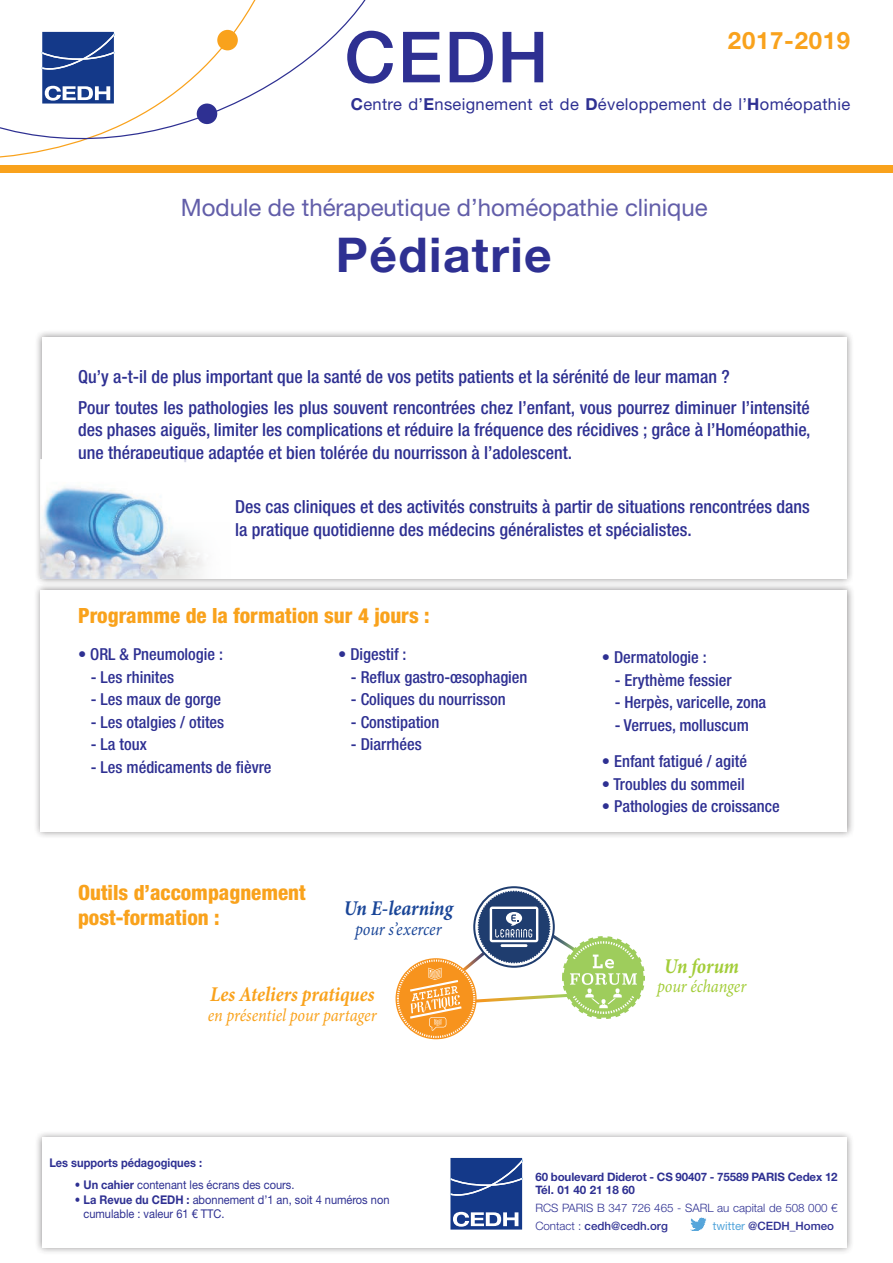
<style>
.page{position:relative;width:893px;height:1263px;background:#fff}
.page>*{position:absolute;margin:0;border:0;box-sizing:border-box;transform-origin:0 0}
.t1{font:500 70.65px "Helvetica Neue LT Std";color:#2e3092}
.t2{font:700 48px "Helvetica Neue LT Std";letter-spacing:.03em;color:#2e3092}
.t3{font:24px "Helvetica Neue LT Std";color:#625ea9}
.t4{font:700 24px "Helvetica Neue LT Std";letter-spacing:.03em;color:#f9a21c}
.t5{font:800 condensed 21px/25.5px "Helvetica Neue LT Std";color:#f9a21c}
.t6{font:italic 700 21px "Minion Pro";color:#f9a21c;scale:.9 1}
.t7{font:italic 700 21px "Minion Pro";letter-spacing:-.01em;color:#1a4698;scale:.9 1}
.t8{font:italic 700 21px "Minion Pro";letter-spacing:-.005em;color:#a3cd39;scale:.9 1}
.t9{font:500 condensed 18px/22.5px "Helvetica Neue LT Std";color:#2e3092}
.t10{font:italic 18px "Minion Pro";letter-spacing:-.01em;color:#f9a21c;scale:.9 1}
.t11{font:italic 18px "Minion Pro";letter-spacing:-.005em;color:#1a4698;scale:.9 1}
.t12{font:italic 18px "Minion Pro";letter-spacing:-.01em;color:#a3cd39;scale:.9 1}
.t13{font:500 condensed 16.5px "Helvetica Neue LT Std";color:#2e3092}
.t14{font:16.5px "Helvetica Neue LT Std";letter-spacing:.02em;color:#2e3092}
.t15{font:12px/14.4px "Helvetica Neue LT Std";color:#2e3092;scale:.92 1}
.t16{font:700 12px "Helvetica Neue LT Std";color:#2e3092;scale:.92 1}
.t17{font:700 11.7px/13.5px "Helvetica Neue LT Std";letter-spacing:-.01em;color:#2e3092}
.t18{font:300 11.55px/17.7px "Helvetica Neue LT Std";color:#2e3092}
.t19{font:500 11.55px "Helvetica Neue LT Std";color:#2e3092}
.s1{font-weight:700}
.s2{font-weight:500}
.s3{font-weight:400;color:#53a5db}
</style>
<div class="page">
<div style="left:34px;top:1130px;width:820px;height:125px;background:#231f20;opacity:.5"></div>
<div style="left:42px;top:1137px;width:804px;height:111px;background:#fff"></div>
<svg style="left:0;top:0;width:259px;height:158px"></svg>
<div style="left:0;top:165px;width:893px;height:8px;background:#f9a21c"></div>
<div style="left:34px;top:330px;width:820px;height:256px;background:#231f20;opacity:.5"></div>
<div style="left:42px;top:337px;width:804px;height:241px;background:#fff"></div>
<div style="left:33px;top:582px;width:822px;height:257px;background:#231f20;opacity:.5"></div>
<div style="left:41px;top:590px;width:806px;height:241px;background:#fff"></div>
<svg style="left:396px;top:886px;width:249px;height:153px"></svg>
<img style="left:41px;top:460px;width:163px;height:118px">
<img style="left:690px;top:1218px;width:16px;height:13px">
<svg style="left:450px;top:1158px;width:72px;height:71px;background:#39589b"></svg>
<h1 class="t1" style="left:345px;top:15px;width:205px">CEDH</h1>
<h3 class="t4" style="left:728px;top:26px;width:124px">2017-2019</h3>
<p class="t14" style="left:351px;top:94px;width:501px"><span class="s1">C</span>entre d’<span class="s1">E</span>nseignement et de <span class="s1">D</span>éveloppement de l’<span class="s1">H</span>oméopathie</p>
<h3 class="t3" style="left:181px;top:193px;width:528px">Module de thérapeutique d’homéopathie clinique</h3>
<h2 class="t2" style="left:336px;top:226px;width:217px">Pédiatrie</h2>
<p class="t9" style="left:78px;top:361px;width:733px;line-height:31px">Qu’y a-t-il de plus important que la santé de vos petits patients et la sérénité de leur maman ?<br>Pour toutes les pathologies les plus souvent rencontrées chez l’enfant, vous pourrez diminuer l’intensité</p>
<p class="t9" style="left:78px;top:418px;width:734px">des phases aiguës, limiter les complications et réduire la fréquence des récidives ; grâce à l’Homéopathie, une thérapeutique adaptée et bien tolérée du nourrisson à l’adolescent.</p>
<p class="t9" style="left:235px;top:496px;width:576px">Des cas cliniques et des activités construits à partir de situations rencontrées dans la pratique quotidienne des médecins généralistes et spécialistes.</p>
<p class="t5" style="left:78px;top:602px;width:353px">Programme de la formation sur 4 jours :</p>
<p class="t13" style="left:338px;top:644px;width:70px">• Digestif :</p>
<p class="t13" style="left:351px;top:667px;width:178px">- Reflux gastro-œsophagien</p>
<p class="t13" style="left:351px;top:689px;width:156px">- Coliques du nourrisson</p>
<p class="t13" style="left:351px;top:712px;width:90px">- Constipation</p>
<p class="t13" style="left:351px;top:734px;width:72px">- Diarrhées</p>
<p class="t13" style="left:78px;top:644px;width:147px">• ORL &amp; Pneumologie :</p>
<p class="t13" style="left:91px;top:667px;width:85px">- Les rhinites</p>
<p class="t13" style="left:91px;top:689px;width:132px">- Les maux de gorge</p>
<p class="t13" style="left:91px;top:712px;width:135px">- Les otalgies / otites</p>
<p class="t13" style="left:91px;top:734px;width:57px">- La toux</p>
<p class="t13" style="left:91px;top:757px;width:182px">- Les médicaments de fièvre</p>
<p class="t5" style="left:78px;top:879px;width:229px">Outils d’accompagnement post-formation :</p>
<p class="t7" style="left:344px;top:894px;width:123px">Un E-learning</p>
<p class="t11" style="left:355px;top:916px;width:98px">pour s’exercer</p>
<p class="t6" style="left:210px;top:980px;width:184px">Les Ateliers pratiques</p>
<p class="t10" style="left:208px;top:1002px;width:189px">en présentiel pour partager</p>
<p class="t13" style="left:602px;top:647px;width:106px">• Dermatologie :</p>
<p class="t13" style="left:615px;top:670px;width:118px">- Erythème fessier</p>
<p class="t13" style="left:615px;top:692px;width:153px">- Herpès, varicelle, zona</p>
<p class="t13" style="left:615px;top:715px;width:136px">- Verrues, molluscum</p>
<p class="t13" style="left:602px;top:752px;width:147px">• Enfant fatigué / agité</p>
<p class="t13" style="left:602px;top:774px;width:144px">• Troubles du sommeil</p>
<p class="t13" style="left:602px;top:797px;width:179px">• Pathologies de croissance</p>
<p class="t8" style="left:664px;top:951px;width:85px">Un forum</p>
<p class="t12" style="left:657px;top:974px;width:101px">pour échanger</p>
<p class="t16" style="left:49px;top:1155px;width:167px">Les supports pédagogiques :</p>
<p class="t15" style="left:75px;top:1178px;width:240px"><span class="s1">• Un cahier</span> contenant les écrans des cours.</p>
<p class="t15" style="left:83px;top:1192px;width:334px;text-indent:-9px"><span class="s1">• La Revue du CEDH :</span> abonnement d’1 an, soit 4 numéros non cumulable : valeur 61 € TTC.</p>
<p class="t17" style="left:535px;top:1169px;width:304px">60 boulevard Diderot - CS 90407 - 75589 PARIS Cedex 12<br>Tél. 01 40 21 18 60</p>
<p class="t18" style="left:535px;top:1198px;width:304px">RCS PARIS B 347 726 465 - SARL au capital de 508 000 €<br>Contact : <span class="s2">cedh@cedh.org</span></p>
<p class="t19" style="left:713px;top:1218px;width:123px"><span class="s3">twitter</span> @CEDH_Homeo</p>
</div>
